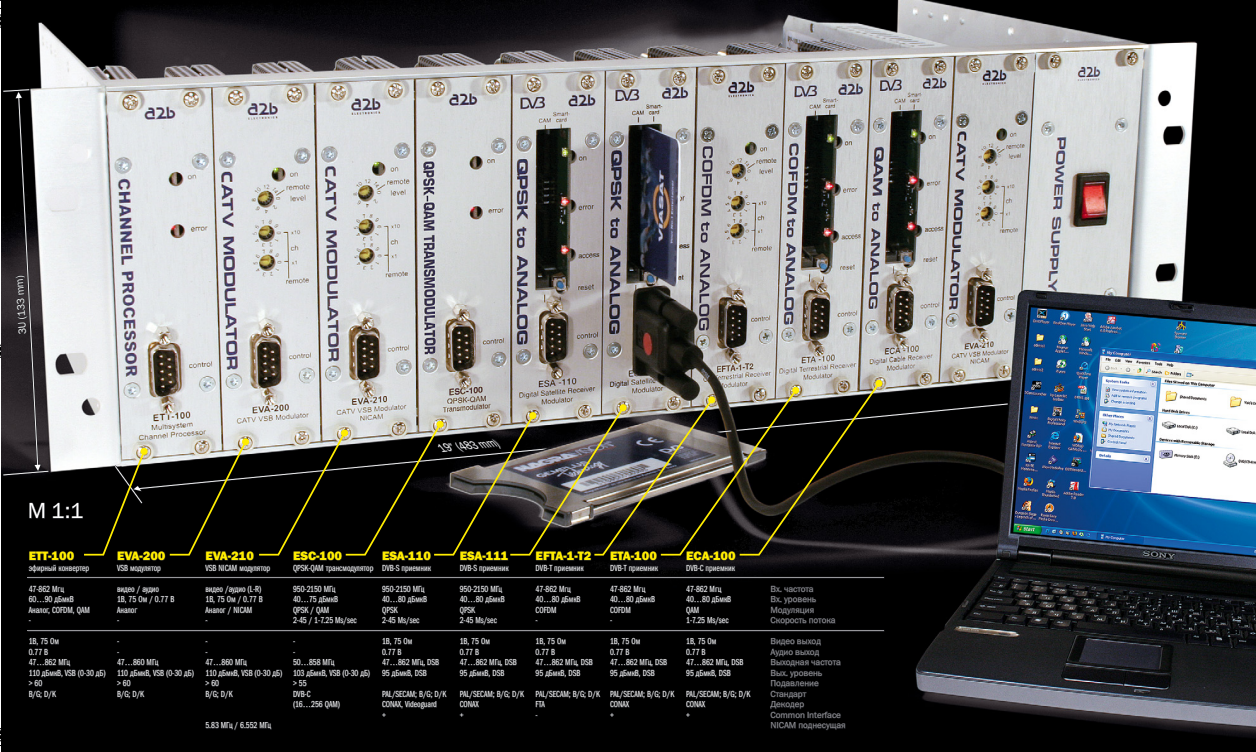
<style>
.page{position:relative;width:1256px;height:752px;background:#fff}
.page>*{position:absolute;margin:0;border:0;box-sizing:border-box;transform-origin:0 0}
.t1{font:21.96px "Franklin Gothic Book C";color:#fff}
.t2{font:12.25px "Franklin Gothic Heavy C";color:#ffed00}
.t3{font:italic 11.46px "Franklin Gothic Book C";color:#fff;scale:.84 1}
.t4{font:10.67px "Franklin Gothic Book C";color:#fff;scale:.96 1}
.t5{font:8.75px/10.5px "Franklin Gothic Book Cmp C";color:#fff}
.t6{font:8.75px/10.5px "Franklin Gothic Book C";color:#97979b}
</style>
<div class="page">
<svg style="left:0;top:0;width:1255px;height:1px"></svg>
<svg style="left:0;top:14px;width:1px;height:14px"></svg>
<svg style="left:0;top:728px;width:1px;height:13px"></svg>
<hr style="left:0;top:745px;width:1255px;height:1px;background:#000">
<hr style="left:0;top:8px;width:1255px;height:1px;background:#000">
<hr style="left:9px;top:0;width:1px;height:752px;background:#000">
<hr style="left:529px;top:0;width:1px;height:752px;background:#000">
<hr style="left:1050px;top:0;width:1px;height:752px;background:#000">
<hr style="left:1249px;top:0;width:1px;height:752px;background:#000">
<img style="left:1px;top:1px;width:1254px;height:751px">
<hr style="left:28px;top:577px;width:856px;height:1px;background:#97979b">
<hr style="left:28px;top:630px;width:856px;height:1px;background:#97979b">
<svg style="left:0;top:89px;width:49px;height:387px"></svg>
<img style="left:82px;top:379px;width:926px;height:177px">
<p class="t4" style="left:19px;top:334px;width:63px;rotate:-93deg">3U (133 mm)</p>
<h3 class="t3" style="left:441px;top:444px;width:72px;rotate:-6deg">19” (483 mm)</h3>
<h1 class="t1" style="left:28px;top:502px;width:57px">M 1:1</h1>
<h2 class="t2" style="left:29px;top:551px;width:47px">ETT-100</h2>
<p class="t5" style="left:29px;top:563px;width:62px">эфирный конвертер</p>
<p class="t5" style="left:29px;top:584px;width:63px">47-862 Мгц<br>60…90 дБмкВ<br>Аналог, COFDM, QAM -</p>
<p class="t5" style="left:29px;top:637px;width:78px">1В, 75 Ом<br>0.77 В<br>47…862 МГц<br>110 дБмкВ, VSB (0-30 дБ) &gt; 60<br>B/G; D/K</p>
<h2 class="t2" style="left:117px;top:551px;width:50px">EVA-200</h2>
<p class="t5" style="left:117px;top:563px;width:45px">VSB модулятор</p>
<p class="t5" style="left:117px;top:584px;width:59px">видео / аудио<br>1В, 75 Ом / 0.77 В<br>Аналог<br>-</p>
<p class="t5" style="left:117px;top:637px;width:78px">-<br>-<br>47…860 МГц<br>110 дБмкВ, VSB (0-30 дБ) &gt; 60<br>B/G; D/K</p>
<h2 class="t2" style="left:205px;top:551px;width:50px">EVA-210</h2>
<p class="t5" style="left:205px;top:563px;width:66px">VSB NICAM модулятор</p>
<p class="t5" style="left:205px;top:584px;width:59px">видео /аудио (L-R)<br>1В, 75 Ом / 0.77 В<br>Аналог / NICAM<br>-</p>
<p class="t5" style="left:205px;top:637px;width:78px">-<br>-<br>47…860 МГц<br>110 дБмкВ, VSB (0-30 дБ) &gt; 60<br>B/G; D/K</p>
<p class="t5" style="left:205px;top:721px;width:67px">5.83 МГц / 6.552 МГц</p>
<h2 class="t2" style="left:293px;top:551px;width:51px">ESC-100</h2>
<p class="t5" style="left:293px;top:563px;width:82px">QPSK-QAM трансмодулятор</p>
<p class="t5" style="left:293px;top:584px;width:65px">950-2150 МГц<br>40…75 дБмкВ<br>QPSK / QAM<br>2-45 / 1-7.25 Ms/sec</p>
<p class="t5" style="left:293px;top:637px;width:79px">-<br>-<br>50…858 МГц<br>103 дБмкВ, VSB (0-30 дБ) &gt; 55<br>DVB-C<br>(16…256 QAM)</p>
<h2 class="t2" style="left:382px;top:551px;width:50px">ESA-110</h2>
<p class="t5" style="left:382px;top:563px;width:50px">DVB-S приемник</p>
<p class="t5" style="left:382px;top:584px;width:46px">950-2150 МГц<br>40…80 дБмкВ<br>QPSK<br>2-45 Ms/sec</p>
<p class="t5" style="left:382px;top:637px;width:59px">1В, 75 Ом<br>0.77 В<br>47…862 МГц, DSB<br>95 дБмкВ, DSB</p>
<p class="t5" style="left:382px;top:689px;width:66px">PAL/SECAM; B/G; D/K<br>CONAX, Videoguard<br>+</p>
<h2 class="t2" style="left:459px;top:551px;width:50px">ESA-111</h2>
<p class="t5" style="left:459px;top:563px;width:50px">DVB-S приемник</p>
<p class="t5" style="left:459px;top:584px;width:46px">950-2150 МГц<br>40…80 дБмкВ<br>QPSK<br>2-45 Ms/sec</p>
<p class="t5" style="left:459px;top:637px;width:59px">1В, 75 Ом<br>0.77 В<br>47…862 МГц, DSB<br>95 дБмкВ, DSB</p>
<p class="t5" style="left:459px;top:689px;width:66px">PAL/SECAM; B/G; D/K<br>CONAX<br>+</p>
<h2 class="t2" style="left:535px;top:551px;width:57px">EFTA-1-T2</h2>
<p class="t5" style="left:535px;top:563px;width:50px">DVB-T приемник</p>
<p class="t5" style="left:535px;top:584px;width:46px">47-862 Мгц<br>40…80 дБмкВ<br>COFDM<br>-</p>
<p class="t5" style="left:535px;top:637px;width:59px">1В, 75 Ом<br>0.77 В<br>47…862 МГц, DSB<br>95 дБмкВ, DSB</p>
<p class="t5" style="left:535px;top:689px;width:66px">PAL/SECAM; B/G; D/K<br>FTA<br>-</p>
<h2 class="t2" style="left:610px;top:551px;width:48px">ETA-100</h2>
<p class="t5" style="left:610px;top:563px;width:50px">DVB-T приемник</p>
<p class="t5" style="left:610px;top:584px;width:46px">47-862 Мгц<br>40…80 дБмкВ<br>COFDM<br>-</p>
<p class="t5" style="left:610px;top:637px;width:59px">1В, 75 Ом<br>0.77 В<br>47…862 МГц, DSB<br>95 дБмкВ, DSB</p>
<p class="t5" style="left:610px;top:689px;width:66px">PAL/SECAM; B/G; D/K<br>CONAX<br>+</p>
<h2 class="t2" style="left:686px;top:551px;width:51px">ECA-100</h2>
<p class="t5" style="left:686px;top:563px;width:50px">DVB-C приемник</p>
<p class="t5" style="left:686px;top:584px;width:46px">47-862 Мгц<br>40…80 дБмкВ<br>QAM<br>1-7.25 Ms/sec</p>
<p class="t5" style="left:686px;top:637px;width:59px">1В, 75 Ом<br>0.77 В<br>47…862 МГц, DSB<br>95 дБмкВ, DSB</p>
<p class="t5" style="left:686px;top:689px;width:66px">PAL/SECAM; B/G; D/K<br>CONAX<br>+</p>
<p class="t6" style="left:770px;top:584px;width:67px">Вх. частота<br>Вх. уровень<br>Модуляция<br>Скорость потока</p>
<p class="t6" style="left:770px;top:637px;width:77px">Видео выход<br>Аудио выход<br>Выходная частота<br>Вых. уровень<br>Подавление<br>Стандарт<br>Декодер<br>Common Interface<br>NICAM поднесущая</p>
</div>
